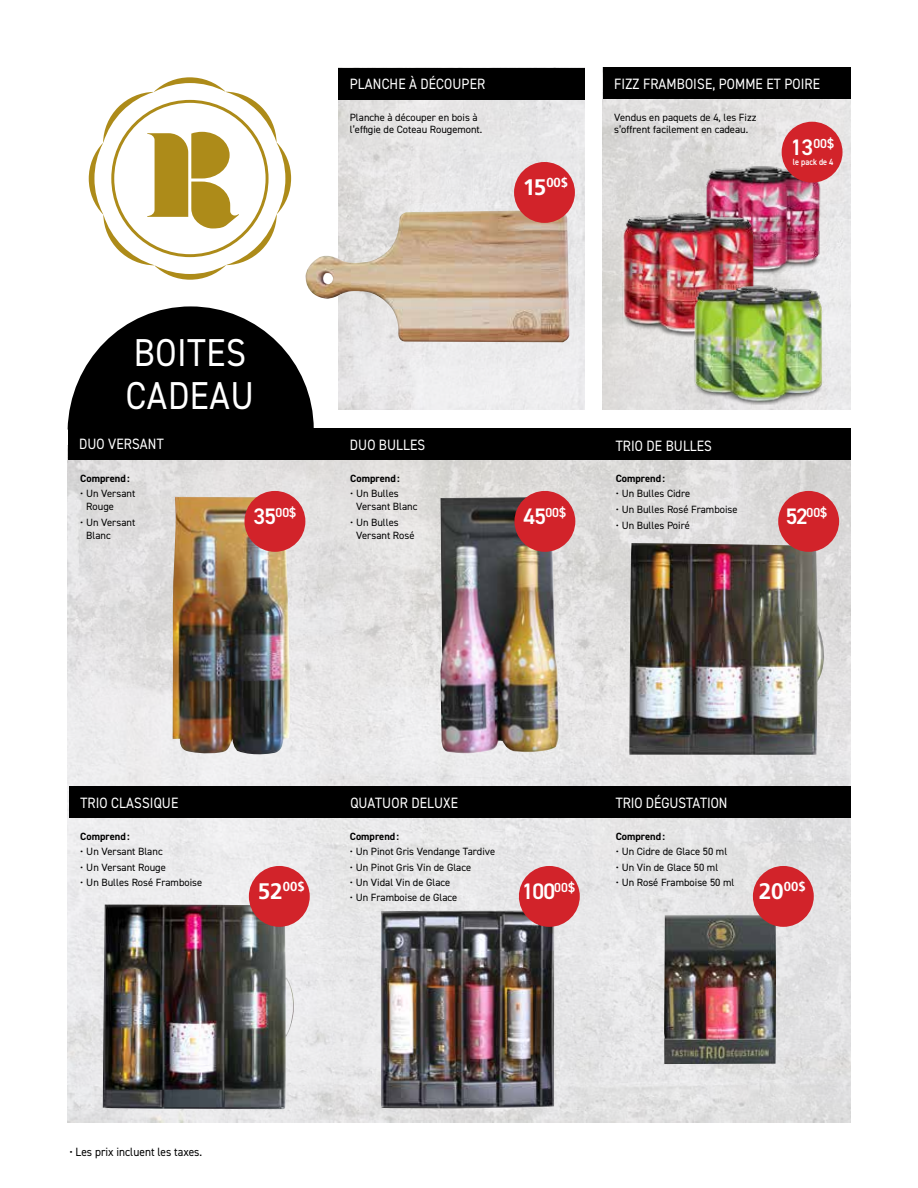
<style>
.page{position:relative;width:918px;height:1188px;background:#fff}
.page>*{position:absolute;margin:0;border:0;box-sizing:border-box;transform-origin:0 0}
.t1{font:39px/43.5px "DIN2014";letter-spacing:.02em;color:#fff;scale:.9 1}
.t2{font:600 22.5px "DIN2014";color:#fff}
.t3{font:15px "DIN2014";letter-spacing:.01em;color:#fff;scale:.9 1}
.t4{font:600 13.05px "DIN2014";color:#fff}
.t5{font:700 13.05px "Frutiger";color:#fff}
.t6{font:12px "DIN2014";color:#000;scale:.95 1}
.t7{font:10.5px/12.6px "DIN2014";color:#000}
.t8{font:700 10.5px "DIN2014";color:#000}
.t9{font:600 9px "DIN2014";color:#fff;scale:.9 1}
.s1{font-size:22.5px}
</style>
<div class="page">
<svg style="left:68px;top:306px;width:246px;height:122px"></svg>
<img style="left:68px;top:460px;width:782px;height:663px">
<div style="left:68px;top:428px;width:782px;height:32px;background:#000"></div>
<img style="left:172px;top:497px;width:119px;height:260px">
<div style="left:244px;top:491px;width:61px;height:61px;background:#d2232a;border-radius:50%"></div>
<img style="left:440px;top:497px;width:119px;height:256px">
<div style="left:514px;top:491px;width:61px;height:61px;background:#d2232a;border-radius:50%"></div>
<img style="left:629px;top:543px;width:202px;height:212px">
<div style="left:778px;top:491px;width:61px;height:61px;background:#d2232a;border-radius:50%"></div>
<div style="left:69px;top:787px;width:781px;height:31px;background:#000"></div>
<img style="left:103px;top:905px;width:202px;height:204px">
<div style="left:249px;top:866px;width:61px;height:61px;background:#d2232a;border-radius:50%"></div>
<img style="left:381px;top:910px;width:173px;height:200px">
<img style="left:338px;top:99px;width:247px;height:310px">
<div style="left:338px;top:68px;width:247px;height:31px;background:#000"></div>
<svg style="left:89px;top:77px;width:202px;height:203px"></svg>
<img style="left:603px;top:99px;width:247px;height:310px">
<div style="left:603px;top:68px;width:247px;height:31px;background:#000"></div>
<img style="left:701px;top:163px;width:124px;height:115px">
<img style="left:617px;top:209px;width:143px;height:128px">
<img style="left:690px;top:278px;width:143px;height:127px">
<div style="left:782px;top:122px;width:61px;height:61px;background:#d2232a;border-radius:50%"></div>
<div style="left:519px;top:866px;width:61px;height:61px;background:#d2232a;border-radius:50%"></div>
<img style="left:664px;top:915px;width:112px;height:149px">
<div style="left:753px;top:866px;width:61px;height:61px;background:#d2232a;border-radius:50%"></div>
<img style="left:304px;top:210px;width:266px;height:132px">
<div style="left:514px;top:162px;width:61px;height:61px;background:#d2232a;border-radius:50%"></div>
<h3 class="t3" style="left:350px;top:74px;width:152px">PLANCHE À DÉCOUPER</h3>
<p class="t7" style="left:350px;top:111px;width:134px">Planche à découper en bois à l’effigie de Coteau Rougemont.</p>
<p class="t5" style="left:523px;top:175px;width:47px"><span class="s1">15</span>00$</p>
<h3 class="t3" style="left:614px;top:74px;width:230px">FIZZ FRAMBOISE, POMME ET POIRE</h3>
<p class="t7" style="left:614px;top:111px;width:144px">Vendus en paquets de 4, les Fizz s’offrent facilement en cadeau.</p>
<p class="t4" style="left:791px;top:134px;width:45px"><span class="s1">13</span>00$</p>
<p class="t9" style="left:793px;top:156px;width:46px">le pack de 4</p>
<h1 class="t1" style="left:126px;top:330px;width:144px">BOITES<br>CADEAU</h1>
<h3 class="t3" style="left:79px;top:435px;width:95px">DUO VERSANT</h3>
<p class="t8" style="left:80px;top:471px;width:51px">Comprend:</p>
<p class="t7" style="left:86px;top:487px;width:51px;text-indent:-6px">• Un Versant<br>Rouge</p>
<p class="t7" style="left:86px;top:516px;width:51px;text-indent:-6px">• Un Versant<br>Blanc</p>
<p class="t4" style="left:253px;top:504px;width:44px"><span class="s1">35</span>00$</p>
<h3 class="t3" style="left:350px;top:436px;width:85px">DUO BULLES</h3>
<p class="t8" style="left:350px;top:471px;width:51px">Comprend:</p>
<p class="t7" style="left:356px;top:487px;width:63px;text-indent:-6px">• Un Bulles<br>Versant Blanc</p>
<p class="t7" style="left:356px;top:516px;width:60px;text-indent:-6px">• Un Bulles<br>Versant Rosé</p>
<p class="t4" style="left:523px;top:504px;width:44px"><span class="s1">45</span>00$</p>
<h3 class="t3" style="left:616px;top:436px;width:108px">TRIO DE BULLES</h3>
<p class="t8" style="left:616px;top:471px;width:51px">Comprend:</p>
<p class="t7" style="left:616px;top:487px;width:76px">• Un Bulles Cidre</p>
<p class="t7" style="left:616px;top:503px;width:123px">• Un Bulles Rosé Framboise</p>
<p class="t7" style="left:616px;top:519px;width:76px">• Un Bulles Poiré</p>
<p class="t4" style="left:786px;top:504px;width:43px"><span class="s1">52</span>00$</p>
<h3 class="t3" style="left:80px;top:793px;width:110px">TRIO CLASSIQUE</h3>
<p class="t8" style="left:80px;top:830px;width:51px">Comprend:</p>
<p class="t7" style="left:80px;top:845px;width:84px">• Un Versant Blanc</p>
<p class="t7" style="left:80px;top:860px;width:87px">• Un Versant Rouge</p>
<p class="t7" style="left:80px;top:876px;width:123px">• Un Bulles Rosé Framboise</p>
<p class="t5" style="left:258px;top:879px;width:48px"><span class="s1">52</span>00$</p>
<h3 class="t3" style="left:350px;top:793px;width:121px">QUATUOR DELUXE</h3>
<p class="t8" style="left:350px;top:830px;width:51px">Comprend:</p>
<p class="t7" style="left:350px;top:845px;width:147px">• Un Pinot Gris Vendange Tardive</p>
<p class="t7" style="left:350px;top:860px;width:123px">• Un Pinot Gris Vin de Glace</p>
<p class="t7" style="left:350px;top:876px;width:102px">• Un Vidal Vin de Glace</p>
<p class="t7" style="left:350px;top:891px;width:109px">• Un Framboise de Glace</p>
<h3 class="t3" style="left:616px;top:793px;width:126px">TRIO DÉGUSTATION</h3>
<p class="t8" style="left:616px;top:830px;width:51px">Comprend:</p>
<p class="t7" style="left:616px;top:845px;width:113px">• Un Cidre de Glace 50 ml</p>
<p class="t7" style="left:616px;top:860px;width:104px">• Un Vin de Glace 50 ml</p>
<p class="t7" style="left:616px;top:876px;width:120px">• Un Rosé Framboise 50 ml</p>
<h2 class="t2" style="left:522px;top:877px;width:55px">100<sup>00$</sup></h2>
<p class="t5" style="left:759px;top:879px;width:48px"><span class="s1">20</span>00$</p>
<p class="t6" style="left:69px;top:1144px;width:141px">• Les prix incluent les taxes.</p>
</div>
